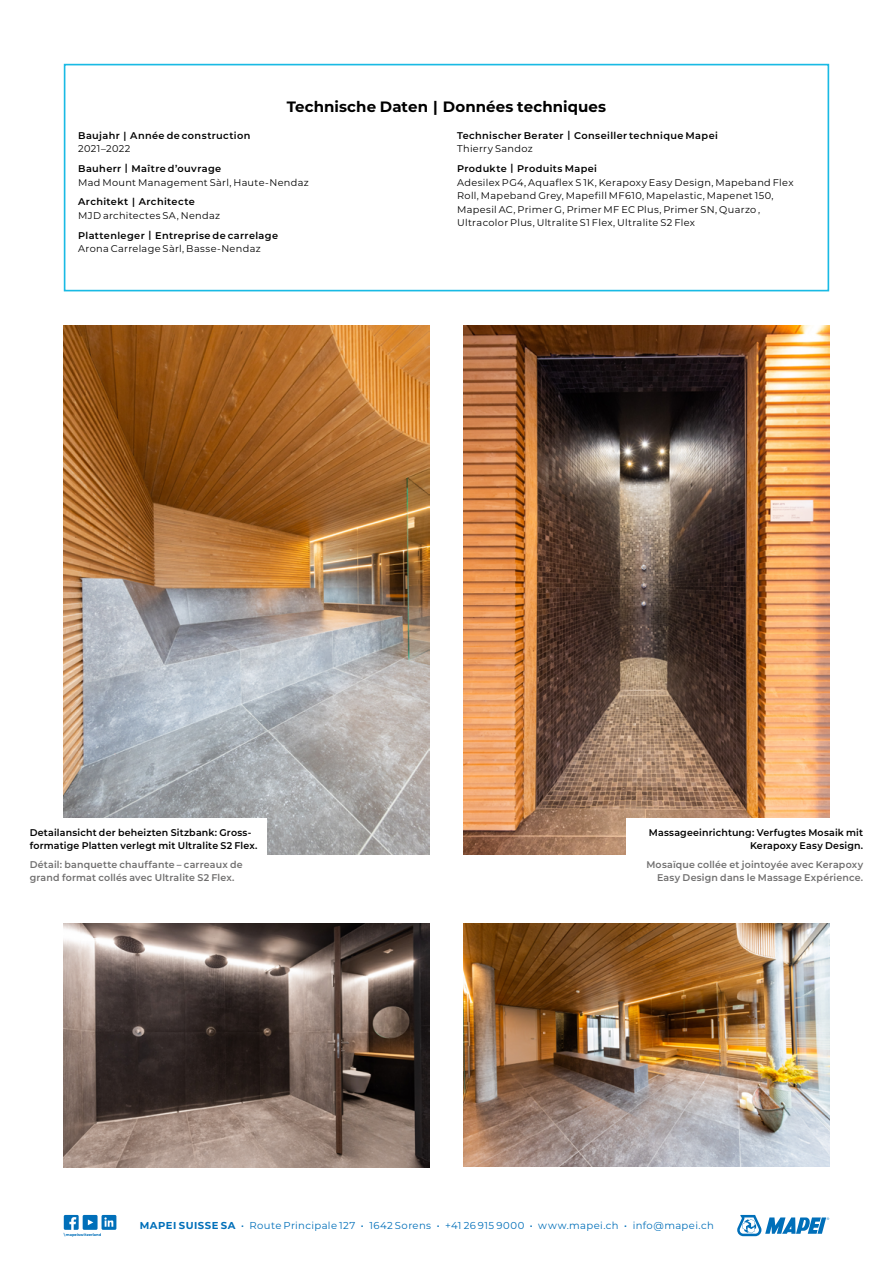
<style>
.page{position:relative;width:893px;height:1263px;background:#fff}
.page>*{position:absolute;margin:0;border:0;box-sizing:border-box;transform-origin:0 0}
.t1{font:700 15px "Montserrat";letter-spacing:.005em;color:#000}
.t2{font:10.05px "Montserrat";letter-spacing:.035em;color:#006fb9}
.t3{font:9.75px/13.5px "Montserrat";letter-spacing:.035em;color:#000}
.t4{font:600 9.75px/12.8px "Montserrat";letter-spacing:.03em;color:#000}
.t5{font:600 9.75px/12.8px "Montserrat";letter-spacing:.02em;color:#706f6f}
.t6{font:700 3.75px "Montserrat";letter-spacing:.01em;color:#006fb9}
.s1{font-weight:700}
.s2{font-weight:600}
</style>
<div class="page">
<svg style="left:737px;top:1215px;width:92px;height:21px"></svg>
<svg style="left:64px;top:1215px;width:52px;height:15px"></svg>
<img style="left:64px;top:325px;width:365px;height:529px">
<img style="left:463px;top:325px;width:366px;height:529px">
<div style="left:0;top:818px;width:266px;height:72px;background:#fff"></div>
<div style="left:627px;top:818px;width:266px;height:72px;background:#fff"></div>
<img style="left:64px;top:924px;width:365px;height:244px">
<img style="left:463px;top:924px;width:366px;height:243px">
<div style="left:64px;top:64px;width:765px;height:227px;border:2px solid #19bae4"></div>
<h1 class="t1" style="left:287px;top:96px;width:321px">Technische Daten | Données techniques</h1>
<p class="t4" style="left:78px;top:128px;width:174px">Baujahr | Année de construction</p>
<p class="t3" style="left:78px;top:142px;width:54px">2021–2022</p>
<p class="t4" style="left:78px;top:162px;width:145px">Bauherr | Maître d’ouvrage</p>
<p class="t3" style="left:78px;top:175px;width:232px">Mad Mount Management Sàrl, Haute-Nendaz</p>
<p class="t4" style="left:78px;top:195px;width:118px">Architekt | Architecte</p>
<p class="t3" style="left:78px;top:208px;width:143px">MJD architectes SA, Nendaz</p>
<p class="t4" style="left:78px;top:229px;width:201px">Plattenleger | Entreprise de carrelage</p>
<p class="t3" style="left:78px;top:242px;width:184px">Arona Carrelage Sàrl, Basse-Nendaz</p>
<p class="t4" style="left:457px;top:128px;width:262px">Technischer Berater | Conseiller technique Mapei</p>
<p class="t3" style="left:457px;top:142px;width:77px">Thierry Sandoz</p>
<p class="t4" style="left:457px;top:162px;width:141px">Produkte | Produits Mapei</p>
<p class="t3" style="left:457px;top:175px;width:338px">Adesilex PG4, Aquaflex S 1K, Kerapoxy Easy Design, Mapeband Flex Roll, Mapeband Grey, Mapefill MF610, Mapelastic, Mapenet 150, Mapesil AC, Primer G, Primer MF EC Plus, Primer SN, Quarzo , Ultracolor Plus, Ultralite S1 Flex, Ultralite S2 Flex</p>
<p class="t4" style="left:30px;top:826px;width:229px">Detailansicht der beheizten Sitzbank: Gross&shy;formatige Platten verlegt mit Ultralite S2 Flex.</p>
<p class="t5" style="left:30px;top:858px;width:214px">Détail: banquette chauffante – carreaux de grand format collés avec Ultralite S2 Flex.</p>
<p class="t4" style="left:649px;top:826px;width:216px;text-align:right">Massageeinrichtung: Verfugtes Mosaik mit<br>Kerapoxy Easy Design.</p>
<p class="t5" style="left:646px;top:857px;width:218px;text-align:right">Mosaïque collée et jointoyée avec Kerapoxy<br>Easy Design dans le Massage Expérience.</p>
<p class="t6" style="left:64px;top:1232px;width:39px">\ mapeiswitzerland</p>
<p class="t2" style="left:140px;top:1218px;width:576px"><span class="s1">MAPEI SUISSE SA</span> <span class="s2">·</span> Route Principale 127 <span class="s2">·</span> 1642 Sorens <span class="s2">·</span> +41 26 915 9000 <span class="s2">·</span> www.mapei.ch <span class="s2">·</span> info@mapei.ch</p>
</div>
